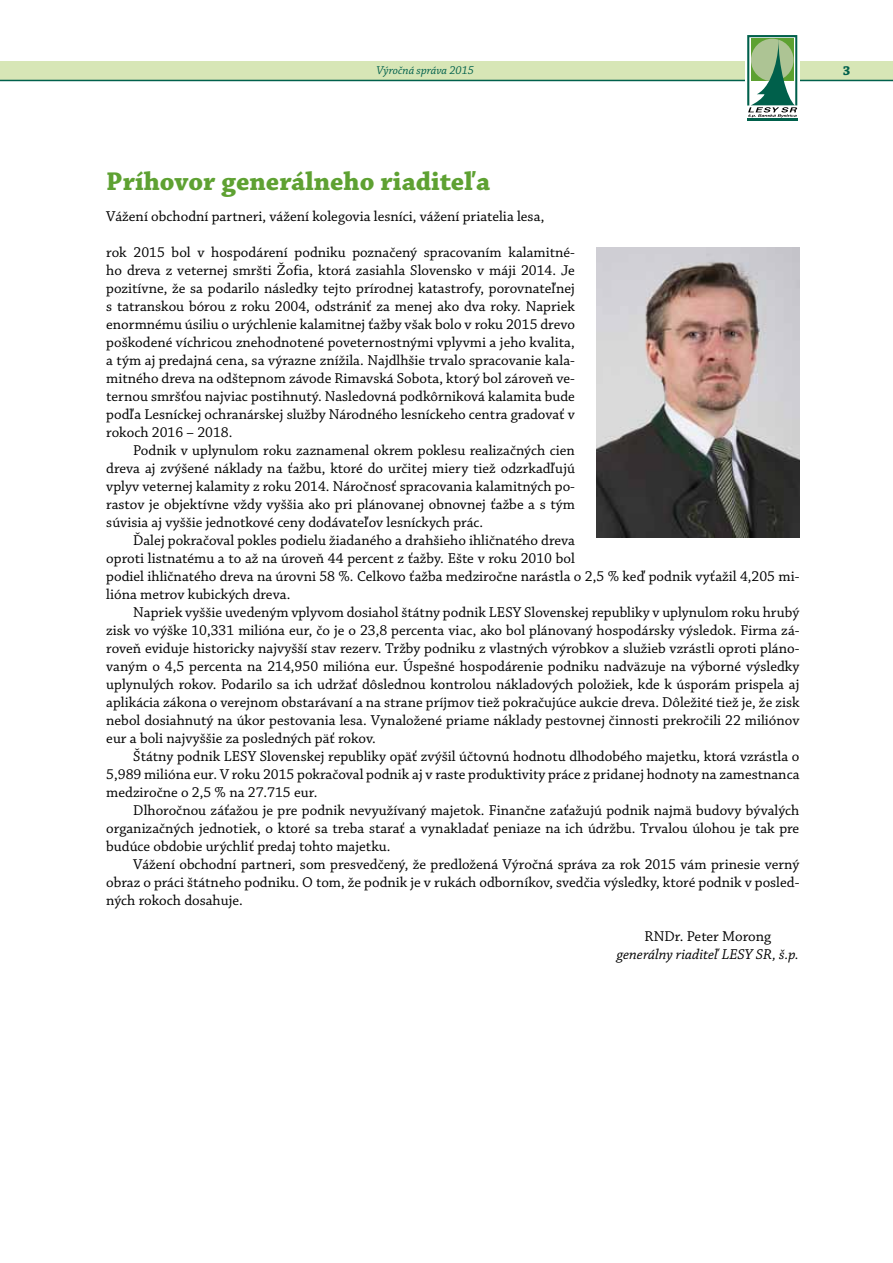
<style>
.page{position:relative;width:893px;height:1263px;background:#fff}
.page>*{position:absolute;margin:0;border:0;box-sizing:border-box;transform-origin:0 0}
.t1{font:700 27px "Chaparral Pro";color:#5ea132}
.t2{font:15px/18px "Chaparral Pro";color:#000;text-align:justify}
.t3{font:italic 15px "Chaparral Pro";color:#000}
.t4{font:700 13.5px "Chaparral Pro";color:#00604c}
.t5{font:italic 12px "Chaparral Pro";color:#00604c}
</style>
<div class="page">
<div style="left:0;top:61px;width:893px;height:20px;background:#d7e6b6"></div>
<hr style="left:0;top:80px;width:893px;height:1px;background:#00604c">
<svg style="left:745px;top:35px;width:54px;height:86px"></svg>
<hr style="left:747px;top:118px;width:50px;height:2px;background:#00604b">
<svg style="left:747px;top:35px;width:50px;height:82px"></svg>
<img style="left:596px;top:247px;width:203px;height:291px">
<p class="t5" style="left:376px;top:64px;width:99px">Výročná správa 2015</p>
<p class="t4" style="left:843px;top:63px;width:9px">3</p>
<h1 class="t1" style="left:106px;top:166px;width:385px">Príhovor generálneho riaditeľa</h1>
<p class="t2" style="left:106px;top:208px;width:440px">Vážení obchodní partneri, vážení kolegovia lesníci, vážení priatelia lesa,</p>
<p class="t2" style="left:106px;top:244px;width:470px">rok 2015 bol v hospodárení podniku poznačený spracovaním kalamitné&shy;ho dreva z veternej smršti Žofia, ktorá zasiahla Slovensko v máji 2014. Je pozitívne, že sa podarilo následky tejto prírodnej katastrofy, porovnateľnej s tatranskou bórou z roku 2004, odstrániť za menej ako dva roky. Napriek enormnému úsiliu o urýchlenie kalamitnej ťažby však bolo v roku 2015 drevo poškodené víchricou znehodnotené poveternostnými vplyvmi a jeho kvalita, a tým aj predajná cena, sa výrazne znížila. Najdlhšie trvalo spracovanie kala&shy;mitného dreva na odštepnom závode Rimavská Sobota, ktorý bol zároveň ve&shy;ternou smršťou najviac postihnutý. Nasledovná podkôrniková kalamita bude podľa Lesníckej ochranárskej služby Národného lesníckeho centra gradovať v rokoch 2016 – 2018.</p>
<p class="t2" style="left:106px;top:442px;width:470px;text-indent:27px">Podnik v uplynulom roku zaznamenal okrem poklesu realizačných cien dreva aj zvýšené náklady na ťažbu, ktoré do určitej miery tiež odzrkadľujú vplyv veternej kalamity z roku 2014. Náročnosť spracovania kalamitných po&shy;rastov je objektívne vždy vyššia ako pri plánovanej obnovnej ťažbe a s tým súvisia aj vyššie jednotkové ceny dodávateľov lesníckych prác.</p>
<p class="t2" style="left:106px;top:532px;width:695px;text-align:left;text-indent:27px">Ďalej pokračoval pokles podielu žiadaného a drahšieho ihličnatého dreva<br>oproti listnatému a to až na úroveň 44 percent z ťažby. Ešte v roku 2010 bol<br>podiel ihličnatého dreva na úrovni 58 %. Celkovo ťažba medziročne narástla o 2,5 % keď podnik vyťažil 4,205 mi&shy;lióna metrov kubických dreva.</p>
<p class="t2" style="left:106px;top:604px;width:695px;text-indent:27px">Napriek vyššie uvedeným vplyvom dosiahol štátny podnik LESY Slovenskej republiky v uplynulom roku hrubý zisk vo výške 10,331 milióna eur, čo je o 23,8 percenta viac, ako bol plánovaný hospodársky výsledok. Firma zá&shy;roveň eviduje historicky najvyšší stav rezerv. Tržby podniku z vlastných výrobkov a služieb vzrástli oproti pláno&shy;vaným o 4,5 percenta na 214,950 milióna eur. Úspešné hospodárenie podniku nadväzuje na výborné výsledky uplynulých rokov. Podarilo sa ich udržať dôslednou kontrolou nákladových položiek, kde k úsporám prispela aj aplikácia zákona o verejnom obstarávaní a na strane príjmov tiež pokračujúce aukcie dreva. Dôležité tiež je, že zisk nebol dosiahnutý na úkor pestovania lesa. Vynaložené priame náklady pestovnej činnosti prekročili 22 miliónov eur a boli najvyššie za posledných päť rokov.</p>
<p class="t2" style="left:106px;top:748px;width:695px;text-indent:27px">Štátny podnik LESY Slovenskej republiky opäť zvýšil účtovnú hodnotu dlhodobého majetku, ktorá vzrástla o 5,989 milióna eur. V roku 2015 pokračoval podnik aj v raste produktivity práce z pridanej hodnoty na zamestnanca medziročne o 2,5 % na 27.715 eur.</p>
<p class="t2" style="left:106px;top:802px;width:695px;text-indent:27px">Dlhoročnou záťažou je pre podnik nevyužívaný majetok. Finančne zaťažujú podnik najmä budovy bývalých organizačných jednotiek, o ktoré sa treba starať a vynakladať peniaze na ich údržbu. Trvalou úlohou je tak pre budúce obdobie urýchliť predaj tohto majetku.</p>
<p class="t2" style="left:106px;top:856px;width:695px;text-indent:27px">Vážení obchodní partneri, som presvedčený, že predložená Výročná správa za rok 2015 vám prinesie verný obraz o práci štátneho podniku. O tom, že podnik je v rukách odborníkov, svedčia výsledky, ktoré podnik v posled&shy;ných rokoch dosahuje.</p>
<p class="t2" style="left:645px;top:928px;width:128px">RNDr. Peter Morong</p>
<p class="t3" style="left:617px;top:946px;width:184px">generálny riaditeľ LESY SR, š.p.</p>
</div>
